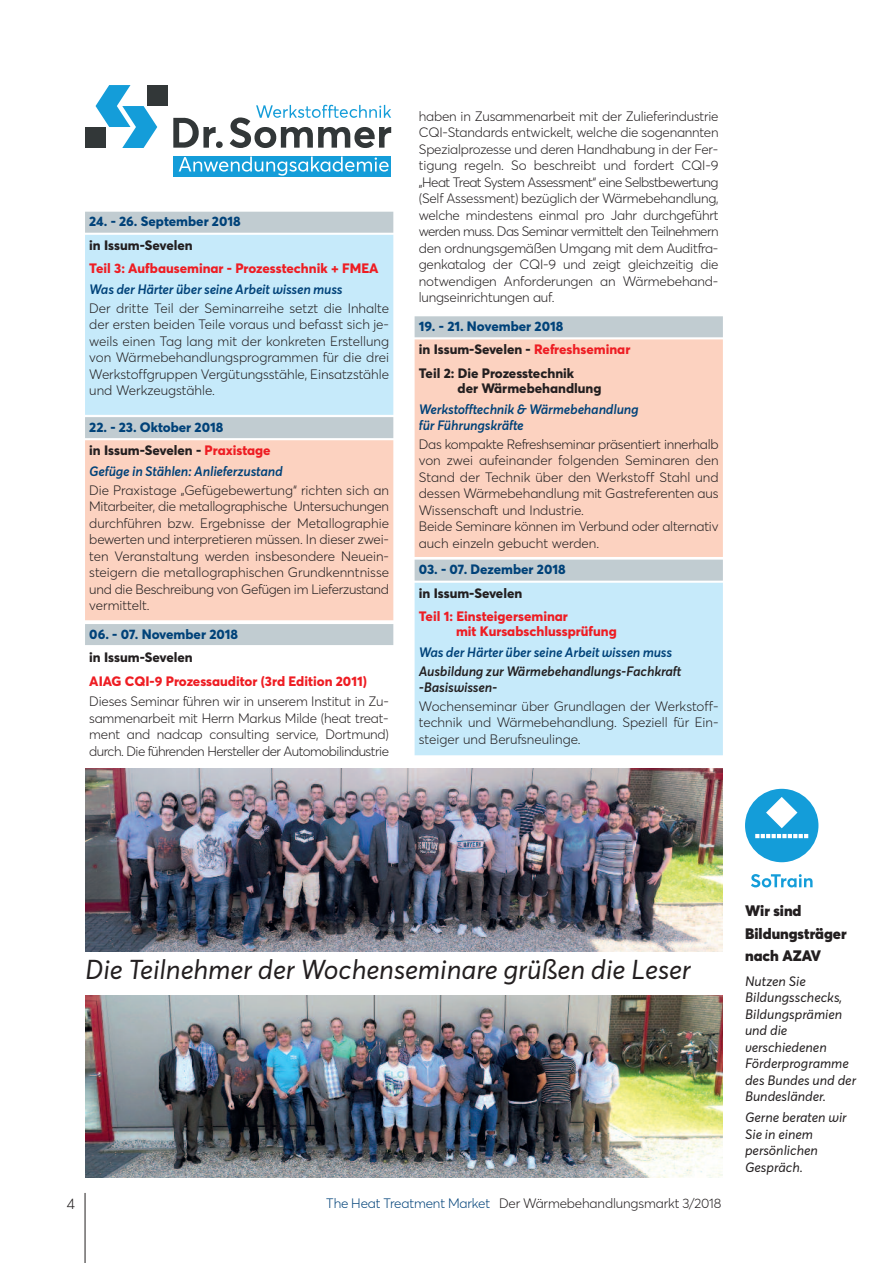
<style>
.page{position:relative;width:893px;height:1263px;background:#fff}
.page>*{position:absolute;margin:0;border:0;box-sizing:border-box;transform-origin:0 0}
.t1{font:italic 27px "Averta PE";color:#231f20}
.t2{font:900 15px/22.2px "Averta PE";color:#231f20}
.t3{font:300 15px "Averta PE";color:#231f20}
.t4{font:300 13.5px/16.5px "Averta PE";letter-spacing:-.01em;color:#231f20;text-align:justify}
.t5{font:italic 600 13.5px/16.5px "Averta PE";letter-spacing:-.015em;color:#004279}
.t6{font:italic 13.5px/16.5px "Averta PE";color:#231f20}
.t7{font:800 13.5px/23.5px "Averta PE";color:#231f20}
.t8{font:800 13.5px/15px "Averta PE";color:#ee1d23}
.t9{font:800 13.5px/23.5px "Averta PE";color:#004279}
.t10{font:italic 600 13.5px/16.5px "Averta PE";letter-spacing:-.015em;color:#231f20}
.s1{color:#231f20}
.s2{color:#ee1d23}
.s3{color:#004279}
</style>
<div class="page">
<hr style="left:85px;top:1193px;width:1px;height:70px;background:#231f20">
<img style="left:85px;top:769px;width:638px;height:182px">
<div style="left:85px;top:212px;width:308px;height:21px;background:#c1ccd1"></div>
<div style="left:85px;top:235px;width:308px;height:180px;background:#c6eafa"></div>
<div style="left:85px;top:417px;width:308px;height:21px;background:#c1ccd1"></div>
<div style="left:85px;top:440px;width:308px;height:180px;background:#fcd2c0"></div>
<div style="left:85px;top:624px;width:308px;height:21px;background:#c1ccd1"></div>
<div style="left:415px;top:316px;width:308px;height:21px;background:#c1ccd1"></div>
<div style="left:415px;top:339px;width:308px;height:218px;background:#fcd2c0"></div>
<div style="left:415px;top:560px;width:308px;height:21px;background:#c1ccd1"></div>
<div style="left:415px;top:583px;width:308px;height:172px;background:#c6eafa"></div>
<svg style="left:96px;top:85px;width:61px;height:63px"></svg>
<svg style="left:173px;top:118px;width:50px;height:30px"></svg>
<svg style="left:230px;top:105px;width:161px;height:43px"></svg>
<div style="left:147px;top:85px;width:21px;height:21px;background:#323738"></div>
<div style="left:85px;top:127px;width:21px;height:21px;background:#323738"></div>
<div style="left:173px;top:156px;width:218px;height:21px;background:#149dd9"></div>
<svg style="left:179px;top:157px;width:210px;height:19px"></svg>
<img style="left:85px;top:995px;width:637px;height:183px">
<svg style="left:751px;top:874px;width:61px;height:13px"></svg>
<svg style="left:745px;top:789px;width:73px;height:73px"></svg>
<p class="t9" style="left:89px;top:211px;width:153px">24. - 26. September 2018</p>
<p class="t7" style="left:89px;top:234px;width:105px">in Issum-Sevelen</p>
<p class="t8" style="left:89px;top:262px;width:291px">Teil 3: Aufbauseminar - Prozesstechnik + FMEA</p>
<p class="t5" style="left:89px;top:282px;width:255px">Was der Härter über seine Arbeit wissen muss</p>
<p class="t4" style="left:89px;top:301px;width:301px">Der dritte Teil der Seminarreihe setzt die Inhalte der ersten beiden Teile voraus und befasst sich je&shy;weils einen Tag lang mit der konkreten Erstellung von Wärmebehandlungsprogrammen für die drei Werkstoffgruppen Vergütungsstähle, Einsatzstähle und Werkzeugstähle.</p>
<p class="t9" style="left:89px;top:416px;width:183px">22. - 23. Oktober 2018<br><span class="s1">in Issum-Sevelen -</span> <span class="s2">Praxistage</span></p>
<p class="t5" style="left:89px;top:464px;width:195px">Gefüge in Stählen: Anlieferzustand</p>
<p class="t4" style="left:89px;top:483px;width:301px">Die Praxistage „Gefügebewertung“ richten sich an Mitarbeiter, die metallographische Untersuchungen durchführen bzw. Ergebnisse der Metallographie bewerten und interpretieren müssen. In dieser zwei&shy;ten Veranstaltung werden insbesondere Neuein&shy;steigern die metallographischen Grundkenntnisse und die Beschreibung von Gefügen im Lieferzustand vermittelt.</p>
<p class="t9" style="left:89px;top:623px;width:150px">06. - 07. November 2018</p>
<p class="t7" style="left:89px;top:647px;width:105px">in Issum-Sevelen</p>
<p class="t8" style="left:89px;top:674px;width:279px">AIAG CQI-9 Prozessauditor (3rd Edition 2011)</p>
<p class="t4" style="left:89px;top:694px;width:301px">Dieses Seminar führen wir in unserem Institut in Zu&shy;sammenarbeit mit Herrn Markus Milde (heat treat&shy;ment and nadcap consulting service, Dortmund) durch. Die führenden Hersteller der Automobilindustrie</p>
<p class="t4" style="left:419px;top:109px;width:301px">haben in Zusammenarbeit mit der Zulieferindustrie CQI-Standards entwickelt, welche die sogenannten Spezialprozesse und deren Handhabung in der Fer&shy;tigung regeln. So beschreibt und fordert CQI-9 „Heat Treat System Assessment“ eine Selbstbewertung (Self Assessment) bezüglich der Wärmebehandlung, welche mindestens einmal pro Jahr durchgeführt werden muss. Das Seminar vermittelt den Teilnehmern den ordnungsgemäßen Umgang mit dem Auditfra&shy;genkatalog der CQI-9 und zeigt gleichzeitig die notwendigen Anforderungen an Wärmebehand&shy;lungseinrichtungen auf.</p>
<p class="t7" style="left:419px;top:315px;width:213px"><span class="s3">19. - 21. November 2018<br></span>in Issum-Sevelen - <span class="s2">Refreshseminar<br></span>Teil 2: Die Prozesstechnik</p>
<p class="t7" style="left:458px;top:377px;width:145px">der Wärmebehandlung</p>
<p class="t5" style="left:419px;top:402px;width:221px">Werkstofftechnik &amp; Wärmebehandlung für Führungskräfte</p>
<p class="t4" style="left:419px;top:437px;width:301px;text-align:left">Das kompakte Refreshseminar präsentiert innerhalb von zwei aufeinander folgenden Seminaren den Stand der Technik über den Werkstoff Stahl und dessen Wärmebehandlung mit Gastreferenten aus Wissenschaft und Industrie.<br>Beide Seminare können im Verbund oder alternativ auch einzeln gebucht werden.</p>
<p class="t9" style="left:419px;top:559px;width:148px">03. - 07. Dezember 2018</p>
<p class="t7" style="left:419px;top:582px;width:105px">in Issum-Sevelen</p>
<p class="t8" style="left:456px;top:610px;width:162px;text-indent:-37px">Teil 1: Einsteigerseminar<br>mit Kursabschlussprüfung</p>
<p class="t5" style="left:419px;top:645px;width:255px">Was der Härter über seine Arbeit wissen muss</p>
<p class="t10" style="left:419px;top:664px;width:264px">Ausbildung zur Wärmebehandlungs-Fachkraft -Basiswissen-</p>
<p class="t4" style="left:419px;top:699px;width:301px">Wochenseminar über Grundlagen der Werkstoff&shy;technik und Wärmebehandlung. Speziell für Ein&shy;steiger und Berufsneulinge.</p>
<h1 class="t1" style="left:85px;top:959px;width:607px">Die Teilnehmer der Wochenseminare grüßen die Leser</h1>
<p class="t3" style="left:67px;top:1198px;width:10px">4</p>
<p class="t4" style="left:326px;top:1196px;width:397px"><span class="s3">The Heat Treatment Market</span> Der Wärmebehandlungsmarkt 3/2018</p>
<p class="t2" style="left:745px;top:901px;width:103px">Wir sind<br>Bildungsträger nach AZAV</p>
<p class="t6" style="left:745px;top:974px;width:113px">Nutzen Sie<br>Bildungsschecks,<br>Bildungsprämien und die verschiedenen<br>Förderprogramme des Bundes und der<br>Bundesländer.</p>
<p class="t6" style="left:745px;top:1110px;width:103px">Gerne beraten wir<br>Sie in einem persönlichen<br>Gespräch.</p>
</div>
